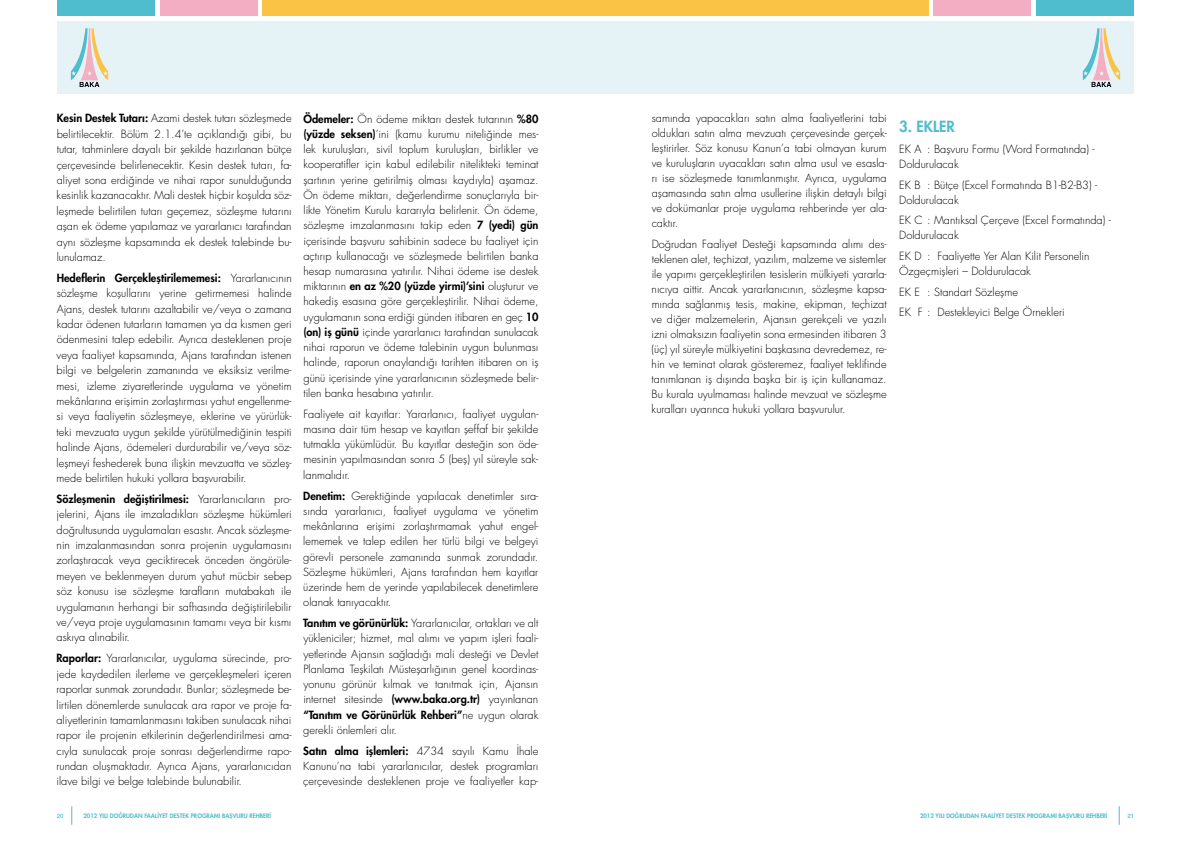
<style>
.page{position:relative;width:1191px;height:842px;background:#fff}
.page>*{position:absolute;margin:0;border:0;box-sizing:border-box;transform-origin:0 0}
.t1{font:800 15px "Futura Std";color:#4fbdce}
.t2{font:300 11px/15.4px "Futura Std";color:#000;text-align:justify}
.t3{font:800 6px "Futura Std";color:#4fbdce}
.t4{font:500 6px "Helvetica Neue LT Std";color:#4fbdce}
.s1{font-weight:800}
</style>
<div class="page">
<div style="left:57px;top:21px;width:538px;height:73px;background:#e5f3f6"></div>
<div style="left:57px;top:0;width:97px;height:16px;background:#4fbdce"></div>
<div style="left:160px;top:0;width:97px;height:16px;background:#f3aec3"></div>
<div style="left:262px;top:0;width:333px;height:16px;background:#fbc346"></div>
<svg style="left:71px;top:28px;width:37px;height:59px"></svg>
<svg style="left:72px;top:806px;width:1px;height:19px"></svg>
<div style="left:595px;top:21px;width:539px;height:73px;background:#e5f3f6"></div>
<div style="left:1036px;top:0;width:98px;height:16px;background:#4fbdce"></div>
<div style="left:933px;top:0;width:98px;height:16px;background:#f3aec3"></div>
<div style="left:595px;top:0;width:334px;height:16px;background:#fbc346"></div>
<svg style="left:1082px;top:28px;width:38px;height:59px"></svg>
<svg style="left:1119px;top:806px;width:1px;height:19px"></svg>
<p class="t2" style="left:57px;top:111px;width:237px"><span class="s1">Kesin Destek Tutarı:</span> Azami destek tutarı sözleşmede belirtilecektir. Bölüm 2.1.4’te açıklandığı gibi, bu tutar, tahminlere dayalı bir şekilde hazırlanan bütçe çerçevesinde belirlenecektir. Kesin destek tutarı, fa&shy;aliyet sona erdiğinde ve nihai rapor sunulduğunda kesinlik kazanacaktır. Mali destek hiçbir koşulda söz&shy;leşmede belirtilen tutarı geçemez, sözleşme tutarını aşan ek ödeme yapılamaz ve yararlanıcı tarafından aynı sözleşme kapsamında ek destek talebinde bu&shy;lunulamaz.</p>
<p class="t2" style="left:57px;top:271px;width:237px"><span class="s1">Hedeflerin Gerçekleştirilememesi:</span> Yararlanıcının sözleşme koşullarını yerine getirmemesi halinde Ajans, destek tutarını azaltabilir ve/veya o zamana kadar ödenen tutarların tamamen ya da kısmen geri ödenmesini talep edebilir. Ayrıca desteklenen proje veya faaliyet kapsamında, Ajans tarafından istenen bilgi ve belgelerin zamanında ve eksiksiz verilme&shy;mesi, izleme ziyaretlerinde uygulama ve yönetim mekânlarına erişimin zorlaştırması yahut engellenme&shy;si veya faaliyetin sözleşmeye, eklerine ve yürürlük&shy;teki mevzuata uygun şekilde yürütülmediğinin tespiti halinde Ajans, ödemeleri durdurabilir ve/veya söz&shy;leşmeyi feshederek buna ilişkin mevzuatta ve sözleş&shy;mede belirtilen hukuki yollara başvurabilir.</p>
<p class="t2" style="left:56px;top:491px;width:237px"><span class="s1">Sözleşmenin değiştirilmesi:</span> Yararlanıcıların pro&shy;jelerini, Ajans ile imzaladıkları sözleşme hükümleri doğrultusunda uygulamaları esastır. Ancak sözleşme&shy;nin imzalanmasından sonra projenin uygulamasını zorlaştıracak veya geciktirecek önceden öngörüle&shy;meyen ve beklenmeyen durum yahut mücbir sebep söz konusu ise sözleşme tarafların mutabakatı ile uygulamanın herhangi bir safhasında değiştirilebilir ve/veya proje uygulamasının tamamı veya bir kısmı askıya alınabilir.</p>
<p class="t2" style="left:56px;top:651px;width:237px"><span class="s1">Raporlar:</span> Yararlanıcılar, uygulama sürecinde, pro&shy;jede kaydedilen ilerleme ve gerçekleşmeleri içeren raporlar sunmak zorundadır. Bunlar; sözleşmede be&shy;lirtilen dönemlerde sunulacak ara rapor ve proje fa&shy;aliyetlerinin tamamlanmasını takiben sunulacak nihai rapor ile projenin etkilerinin değerlendirilmesi ama&shy;cıyla sunulacak proje sonrası değerlendirme rapo&shy;rundan oluşmaktadır. Ayrıca Ajans, yararlanıcıdan ilave bilgi ve belge talebinde bulunabilir.</p>
<p class="t2" style="left:303px;top:111px;width:237px"><span class="s1">Ödemeler:</span> Ön ödeme miktarı destek tutarının <span class="s1">%80 (yüzde seksen)</span>’ini (kamu kurumu niteliğinde mes&shy;lek kuruluşları, sivil toplum kuruluşları, birlikler ve kooperatifler için kabul edilebilir nitelikteki teminat şartının yerine getirilmiş olması kaydıyla) aşamaz.<br>Ön ödeme miktarı, değerlendirme sonuçlarıyla bir&shy;likte Yönetim Kurulu kararıyla belirlenir. Ön ödeme, sözleşme imzalanmasını takip eden <span class="s1">7 (yedi) gün </span>içerisinde başvuru sahibinin sadece bu faaliyet için açtırıp kullanacağı ve sözleşmede belirtilen banka hesap numarasına yatırılır. Nihai ödeme ise destek miktarının <span class="s1">en az %20 (yüzde yirmi)’sini</span> oluşturur ve hakediş esasına göre gerçekleştirilir. Nihai ödeme, uygulamanın sona erdiği günden itibaren en geç <span class="s1">10 (on) iş günü</span> içinde yararlanıcı tarafından sunulacak nihai raporun ve ödeme talebinin uygun bulunması halinde, raporun onaylandığı tarihten itibaren on iş günü içerisinde yine yararlanıcının sözleşmede belir&shy;tilen banka hesabına yatırılır.</p>
<p class="t2" style="left:303px;top:406px;width:237px">Faaliyete ait kayıtlar: Yararlanıcı, faaliyet uygulan&shy;masına dair tüm hesap ve kayıtları şeffaf bir şekilde tutmakla yükümlüdür. Bu kayıtlar desteğin son öde&shy;mesinin yapılmasından sonra 5 (beş) yıl süreyle sak&shy;lanmalıdır.</p>
<p class="t2" style="left:303px;top:488px;width:236px"><span class="s1">Denetim:</span> Gerektiğinde yapılacak denetimler sıra&shy;sında yararlanıcı, faaliyet uygulama ve yönetim mekânlarına erişimi zorlaştırmamak yahut engel&shy;lememek ve talep edilen her türlü bilgi ve belgeyi görevli personele zamanında sunmak zorundadır.<br>Sözleşme hükümleri, Ajans tarafından hem kayıtlar üzerinde hem de yerinde yapılabilecek denetimlere olanak tanıyacaktır.</p>
<p class="t2" style="left:303px;top:616px;width:236px"><span class="s1">Tanıtım ve görünürlük:</span> Yararlanıcılar, ortakları ve alt yükleniciler; hizmet, mal alımı ve yapım işleri faali&shy;yetlerinde Ajansın sağladığı mali desteği ve Devlet Planlama Teşkilatı Müsteşarlığının genel koordinas&shy;yonunu görünür kılmak ve tanıtmak için, Ajansın internet sitesinde <span class="s1">(www.baka.org.tr)</span> yayınlanan <span class="s1">“Tanıtım ve Görünürlük Rehberi”</span>ne uygun olarak gerekli önlemleri alır.</p>
<p class="t2" style="left:303px;top:743px;width:236px"><span class="s1">Satın alma işlemleri:</span> 4734 sayılı Kamu İhale Kanunu’na tabi yararlanıcılar, destek programları çerçevesinde desteklenen proje ve faaliyetler kap-</p>
<p class="t2" style="left:651px;top:111px;width:237px;line-height:15px">samında yapacakları satın alma faaliyetlerini tabi oldukları satın alma mevzuatı çerçevesinde gerçek&shy;leştirirler. Söz konusu Kanun’a tabi olmayan kurum ve kuruluşların uyacakları satın alma usul ve esasla&shy;rı ise sözleşmede tanımlanmıştır. Ayrıca, uygulama aşamasında satın alma usullerine ilişkin detaylı bilgi ve dokümanlar proje uygulama rehberinde yer ala&shy;caktır.</p>
<p class="t2" style="left:651px;top:237px;width:237px;line-height:15px">Doğrudan Faaliyet Desteği kapsamında alımı des&shy;teklenen alet, teçhizat, yazılım, malzeme ve sistemler ile yapımı gerçekleştirilen tesislerin mülkiyeti yararla&shy;nıcıya aittir. Ancak yararlanıcının, sözleşme kapsa&shy;mında sağlanmış tesis, makine, ekipman, teçhizat ve diğer malzemelerin, Ajansın gerekçeli ve yazılı izni olmaksızın faaliyetin sona ermesinden itibaren 3 (üç) yıl süreyle mülkiyetini başkasına devredemez, re&shy;hin ve teminat olarak gösteremez, faaliyet teklifinde tanımlanan iş dışında başka bir iş için kullanamaz.<br>Bu kurala uyulmaması halinde mevzuat ve sözleşme kuralları uyarınca hukuki yollara başvurulur.</p>
<h1 class="t1" style="left:899px;top:116px;width:57px">3. EKLER</h1>
<p class="t2" style="left:899px;top:142px;width:197px;line-height:15px">EK A : Başvuru Formu (Word Formatında) -<br>Doldurulacak</p>
<p class="t2" style="left:899px;top:177px;width:199px;line-height:15px">EK B : Bütçe (Excel Formatında B1-B2-B3) -<br>Doldurulacak</p>
<p class="t2" style="left:899px;top:213px;width:213px;line-height:15px">EK C : Mantıksal Çerçeve (Excel Formatında) -<br>Doldurulacak</p>
<p class="t2" style="left:899px;top:249px;width:192px;line-height:15px">EK D : Faaliyette Yer Alan Kilit Personelin<br>Özgeçmişleri – Doldurulacak</p>
<p class="t2" style="left:899px;top:281px;width:167px;line-height:20.7px">EK E : Standart Sözleşme<br>EK F : Destekleyici Belge Örnekleri</p>
<p class="t4" style="left:57px;top:812px;width:8px">20</p>
<p class="t3" style="left:83px;top:812px;width:189px">2012 YILI DOĞRUDAN FAALİYET DESTEK PROGRAMI BAŞVURU REHBERİ</p>
<p class="t3" style="left:920px;top:812px;width:189px">2012 YILI DOĞRUDAN FAALİYET DESTEK PROGRAMI BAŞVURU REHBERİ</p>
<p class="t4" style="left:1127px;top:812px;width:8px">21</p>
</div>
